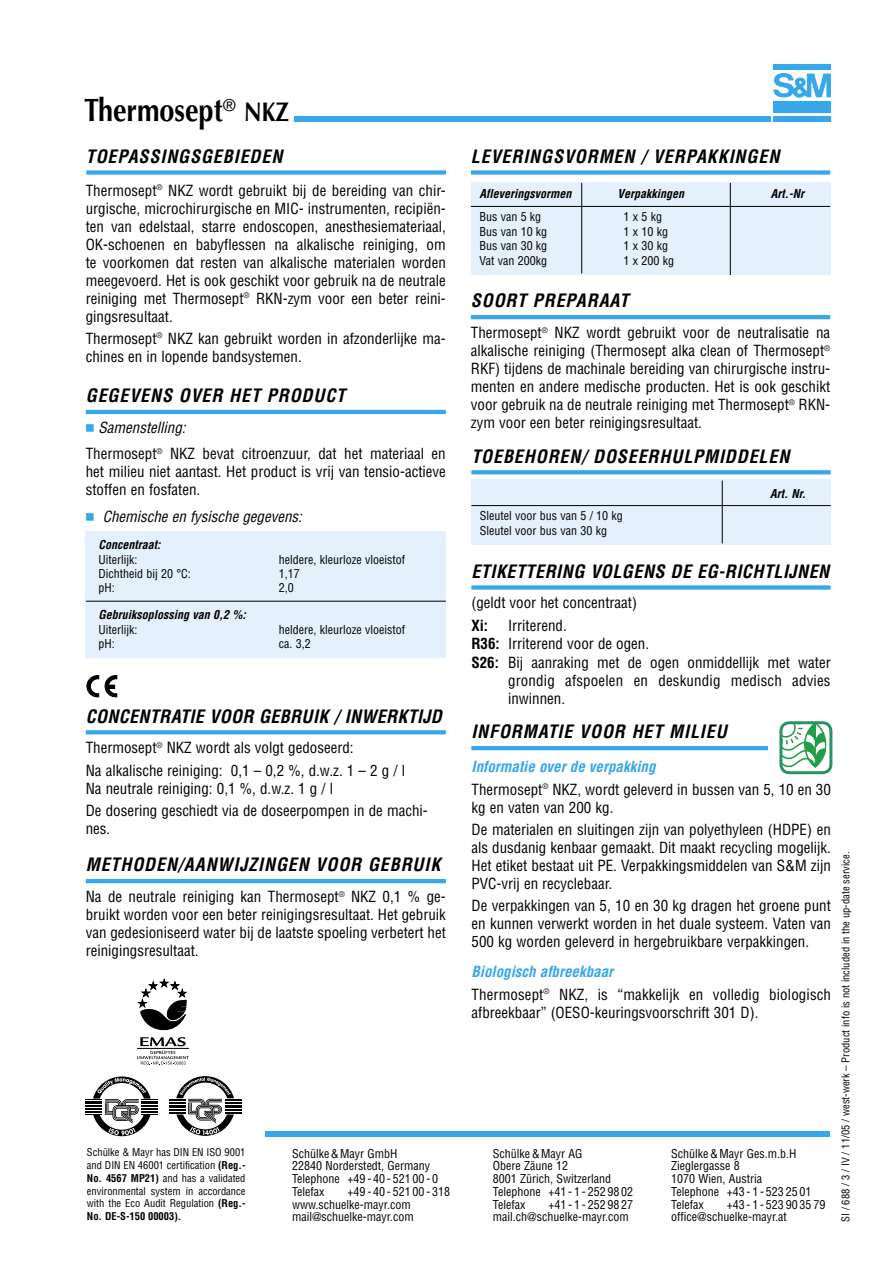
<style>
.page{position:relative;width:893px;height:1263px;background:#fff}
.page>*{position:absolute;margin:0;border:0;box-sizing:border-box;transform-origin:0 0}
.t1{font:700 32.4px "Optima";color:#000;scale:.83 1}
.Head{font:italic 700 condensed 18px "Helvetica";letter-spacing:.05em;color:#000}
.Head-2{font:italic 700 condensed 18px "Helvetica";letter-spacing:.03em;color:#000}
.Head-3{font:italic 700 condensed 18px "Helvetica";letter-spacing:.02em;color:#000}
.Copy{font:condensed 15px/18px "Helvetica";color:#000;text-align:justify}
.head_1{font:italic 700 condensed 15px "Helvetica";color:#36a7e9}
.t2{font:italic condensed 15px "Helvetica";color:#000}
.Copy-2{font:700 condensed 15px "Helvetica";color:#000}
.Copy-3{font:condensed 12px/12.8px "Helvetica";color:#000}
.Copy-4{font:italic 700 condensed 12px/14.4px "Helvetica";color:#000}
.t3{font:condensed 10.5px/12.8px "Helvetica";color:#000;text-align:justify}
.s1{font-size:27px}
.s2{font-weight:400;font-style:normal}
.s3{font-weight:700}
</style>
<div class="page">
<div style="left:774px;top:101px;width:57px;height:11px;background:#36a7e9"></div>
<div style="left:774px;top:64px;width:57px;height:6px;background:#36a7e9"></div>
<div style="left:774px;top:116px;width:57px;height:5px;background:#36a7e9"></div>
<div style="left:294px;top:116px;width:476px;height:5px;background:#36a7e9"></div>
<svg style="left:774px;top:74px;width:56px;height:23px"></svg>
<div style="left:86px;top:532px;width:360px;height:126px;background:#e4f0fb"></div>
<div style="left:471px;top:480px;width:360px;height:65px;background:#e4f0fb"></div>
<svg style="left:471px;top:470px;width:360px;height:4px"></svg>
<hr style="left:471px;top:505px;width:360px;height:1px;background:#000">
<div style="left:471px;top:585px;width:360px;height:5px;background:#36a7e9"></div>
<hr style="left:471px;top:746px;width:360px;height:4px;background:#36a7e9">
<div style="left:86px;top:170px;width:360px;height:5px;background:#36a7e9"></div>
<hr style="left:86px;top:410px;width:360px;height:4px;background:#36a7e9">
<hr style="left:86px;top:601px;width:360px;height:1px;background:#000">
<svg style="left:86px;top:730px;width:360px;height:4px"></svg>
<hr style="left:86px;top:879px;width:360px;height:4px;background:#36a7e9">
<hr style="left:722px;top:480px;width:1px;height:63px;background:#000">
<div style="left:471px;top:183px;width:359px;height:92px;background:#e4f0fb"></div>
<div style="left:471px;top:170px;width:359px;height:5px;background:#36a7e9"></div>
<hr style="left:471px;top:206px;width:359px;height:1px;background:#000">
<hr style="left:471px;top:315px;width:359px;height:4px;background:#36a7e9">
<hr style="left:581px;top:183px;width:1px;height:91px;background:#000">
<hr style="left:730px;top:183px;width:1px;height:92px;background:#000">
<svg style="left:87px;top:675px;width:12px;height:22px"></svg>
<svg style="left:105px;top:675px;width:12px;height:22px"></svg>
<div style="left:265px;top:1131px;width:565px;height:6px;background:#36a7e9"></div>
<svg style="left:85px;top:1076px;width:73px;height:60px"></svg>
<svg style="left:169px;top:1076px;width:72px;height:60px"></svg>
<svg style="left:138px;top:979px;width:49px;height:51px"></svg>
<svg style="left:137px;top:1037px;width:52px;height:28px"></svg>
<div style="left:768px;top:742px;width:73px;height:13px;background:#fff"></div>
<svg style="left:779px;top:721px;width:54px;height:52px"></svg>
<p class="t1" style="left:84px;top:91px;width:249px">Thermosept<sup>®</sup> <span class="s1">NKZ</span></p>
<p class="Head" style="left:86px;top:145px;width:198px">TOEPASSINGSGEBIEDEN</p>
<p class="Copy" style="left:86px;top:181px;width:362px">Thermosept<sup>®</sup> NKZ wordt gebruikt bij de bereiding van chir&shy;urgische, microchirurgische en MIC- instrumenten, recipiën&shy;ten van edelstaal, starre endoscopen, anesthesiemateriaal, OK-schoenen en babyflessen na alkalische reiniging, om te voorkomen dat resten van alkalische materialen worden meegevoerd. Het is ook geschikt voor gebruik na de neutrale reiniging met Thermosept<sup>®</sup> RKN-zym voor een beter reini&shy;gingsresultaat.</p>
<p class="Copy" style="left:86px;top:329px;width:362px">Thermosept<sup>®</sup> NKZ kan gebruikt worden in afzonderlijke ma&shy;chines en in lopende bandsystemen.</p>
<p class="Head" style="left:86px;top:385px;width:261px">GEGEVENS OVER HET PRODUCT</p>
<p class="t2" style="left:99px;top:418px;width:89px">Samenstelling:</p>
<p class="Copy" style="left:86px;top:445px;width:362px">Thermosept<sup>®</sup> NKZ bevat citroenzuur, dat het materiaal en het milieu niet aantast. Het product is vrij van tensio-actieve stoffen en fosfaten.</p>
<p class="t2" style="left:103px;top:507px;width:201px">Chemische en fysische gegevens:</p>
<p class="Copy-4" style="left:99px;top:537px;width:64px">Concentraat:<br><span class="s2">Uiterlijk:</span></p>
<p class="Copy-3" style="left:279px;top:552px;width:128px">heldere, kleurloze vloeistof</p>
<p class="Copy-3" style="left:99px;top:567px;width:94px">Dichtheid bij 20 °C:</p>
<p class="Copy-3" style="left:279px;top:567px;width:22px">1,17</p>
<p class="Copy-3" style="left:99px;top:581px;width:18px">pH:</p>
<p class="Copy-3" style="left:279px;top:581px;width:16px">2,0</p>
<p class="Copy-4" style="left:99px;top:608px;width:149px">Gebruiksoplossing van 0,2 %:<br><span class="s2">Uiterlijk:</span></p>
<p class="Copy-3" style="left:279px;top:623px;width:128px">heldere, kleurloze vloeistof</p>
<p class="Copy-3" style="left:99px;top:637px;width:18px">pH:</p>
<p class="Copy-3" style="left:279px;top:637px;width:33px">ca. 3,2</p>
<p class="Head-3" style="left:86px;top:705px;width:358px">CONCENTRATIE VOOR GEBRUIK / INWERKTIJD</p>
<p class="Copy" style="left:86px;top:738px;width:269px">Thermosept<sup>®</sup> NKZ wordt als volgt gedoseerd:</p>
<p class="Copy" style="left:86px;top:761px;width:321px">Na alkalische reiniging: 0,1 – 0,2 %, d.w.z. 1 – 2 g / l<br>Na neutrale reiniging: 0,1 %, d.w.z. 1 g / l</p>
<p class="Copy" style="left:86px;top:801px;width:344px">De dosering geschiedt via de doseerpompen in de machi&shy;nes.</p>
<p class="Head" style="left:86px;top:854px;width:356px">METHODEN/AANWIJZINGEN VOOR GEBRUIK</p>
<p class="Copy" style="left:86px;top:887px;width:362px">Na de neutrale reiniging kan Thermosept<sup>®</sup> NKZ 0,1 % ge&shy;bruikt worden voor een beter reinigingsresultaat. Het gebruik van gedesioniseerd water bij de laatste spoeling verbetert het reinigingsresultaat.</p>
<p class="t3" style="left:87px;top:1146px;width:160px">Schülke &amp; Mayr has DIN EN ISO 9001 and DIN EN 46001 certification <span class="s3">(Reg.- No. 4567 MP21)</span> and has a validated environmental system in accordance with the Eco Audit Regulation <span class="s3">(Reg.- No. DE-S-150 00003).</span></p>
<p class="Copy-3" style="left:292px;top:1147px;width:148px">Schülke&amp;Mayr GmbH<br>22840 Norderstedt, Germany<br>Telephone +49 - 40 - 521 00 - 0<br>Telefax</p>
<p class="Copy-3" style="left:292px;top:1185px;width:160px;text-indent:56px">+49 - 40 - 521 00 - 318 www.schuelke-mayr.com mail@schuelke-mayr.com</p>
<p class="Head" style="left:471px;top:145px;width:310px">LEVERINGSVORMEN / VERPAKKINGEN</p>
<p class="Copy-4" style="left:479px;top:187px;width:93px">Afleveringsvormen</p>
<p class="Copy-4" style="left:618px;top:187px;width:68px">Verpakkingen</p>
<p class="Copy-4" style="left:771px;top:187px;width:35px">Art.-Nr</p>
<p class="Copy-3" style="left:479px;top:210px;width:63px">Bus van 5 kg</p>
<p class="Copy-3" style="left:623px;top:210px;width:40px">1 x 5 kg</p>
<p class="Copy-3" style="left:479px;top:225px;width:69px">Bus van 10 kg</p>
<p class="Copy-3" style="left:623px;top:225px;width:46px">1 x 10 kg</p>
<p class="Copy-3" style="left:479px;top:239px;width:69px">Bus van 30 kg</p>
<p class="Copy-3" style="left:623px;top:239px;width:46px">1 x 30 kg</p>
<p class="Copy-3" style="left:479px;top:254px;width:69px">Vat van 200kg</p>
<p class="Copy-3" style="left:623px;top:254px;width:52px">1 x 200 kg</p>
<p class="Head" style="left:471px;top:290px;width:159px">SOORT PREPARAAT</p>
<p class="Copy" style="left:471px;top:323px;width:361px">Thermosept<sup>®</sup> NKZ wordt gebruikt voor de neutralisatie na alkalische reiniging (Thermosept alka clean of Thermosept<sup>® </sup>RKF) tijdens de machinale bereiding van chirurgische instru&shy;menten en andere medische producten. Het is ook geschikt voor gebruik na de neutrale reiniging met Thermosept<sup>®</sup> RKN&shy;zym voor een beter reinigingsresultaat.</p>
<p class="Head" style="left:471px;top:445px;width:320px">TOEBEHOREN/ DOSEERHULPMIDDELEN</p>
<p class="Copy-4" style="left:770px;top:486px;width:37px">Art. Nr.</p>
<p class="Copy-3" style="left:480px;top:509px;width:145px">Sleutel voor bus van 5 / 10 kg</p>
<p class="Copy-3" style="left:480px;top:524px;width:129px">Sleutel voor bus van 30 kg</p>
<p class="Head-2" style="left:471px;top:560px;width:359px">ETIKETTERING VOLGENS DE EG-RICHTLIJNEN</p>
<p class="Copy" style="left:471px;top:594px;width:167px">(geldt voor het concentraat)</p>
<p class="Copy-2" style="left:471px;top:616px;width:18px">Xi:</p>
<p class="Copy" style="left:471px;top:616px;width:179px;text-indent:37px">Irriterend.<br><span class="s3">R36:</span> Irriterend voor de ogen.</p>
<p class="Copy" style="left:508px;top:653px;width:324px;text-indent:-37px"><span class="s3">S26:</span> Bij aanraking met de ogen onmiddellijk met water grondig afspoelen en deskundig medisch advies inwinnen.</p>
<p class="Head" style="left:471px;top:721px;width:257px">INFORMATIE VOOR HET MILIEU</p>
<p class="head_1" style="left:472px;top:758px;width:186px">Informatie over de verpakking</p>
<p class="Copy" style="left:472px;top:780px;width:361px">Thermosept<sup>®</sup> NKZ, wordt geleverd in bussen van 5, 10 en 30 kg en vaten van 200 kg.</p>
<p class="Copy" style="left:472px;top:820px;width:361px">De materialen en sluitingen zijn van polyethyleen (HDPE) en als dusdanig kenbaar gemaakt. Dit maakt recycling mogelijk.<br>Het etiket bestaat uit PE. Verpakkingsmiddelen van S&amp;M zijn PVC-vrij en recyclebaar.</p>
<p class="Copy" style="left:472px;top:896px;width:361px">De verpakkingen van 5, 10 en 30 kg dragen het groene punt en kunnen verwerkt worden in het duale systeem. Vaten van 500 kg worden geleverd in hergebruikbare verpakkingen.</p>
<p class="head_1" style="left:472px;top:963px;width:143px">Biologisch afbreekbaar</p>
<p class="Copy" style="left:472px;top:985px;width:361px">Thermosept<sup>®</sup> NKZ, is “makkelijk en volledig biologisch afbreekbaar” (OESO-keuringsvoorschrift 301 D).</p>
<p class="Copy-3" style="left:493px;top:1147px;width:91px">Schülke&amp;Mayr AG</p>
<p class="Copy-3" style="left:493px;top:1159px;width:77px">Obere Zäune 12</p>
<p class="Copy-3" style="left:493px;top:1172px;width:120px">8001 Zürich, Switzerland</p>
<p class="Copy-3" style="left:493px;top:1185px;width:142px">Telephone +41 - 1 - 252 98 02</p>
<p class="Copy-3" style="left:493px;top:1198px;width:34px">Telefax</p>
<p class="Copy-3" style="left:493px;top:1198px;width:142px;text-indent:56px">+41-1-2529827 mail.ch@schuelke-mayr.com</p>
<p class="Copy-3" style="left:671px;top:1147px;width:127px">Schülke&amp;Mayr Ges.m.b.H</p>
<p class="Copy-3" style="left:671px;top:1159px;width:70px">Zieglergasse 8</p>
<p class="Copy-3" style="left:671px;top:1172px;width:92px">1070 Wien, Austria</p>
<p class="Copy-3" style="left:671px;top:1185px;width:142px">Telephone +43 - 1 - 523 25 01</p>
<p class="Copy-3" style="left:671px;top:1198px;width:34px">Telefax</p>
<p class="Copy-3" style="left:671px;top:1198px;width:156px;text-indent:56px">+43-1-523903579 office@schuelke-mayr.at</p>
<p class="t3" style="left:839px;top:1222px;width:372px;rotate:-90deg">SI / 688 / 3 / IV / 11/05 / west-werk – Product info is not included in the up-date service.</p>
</div>
